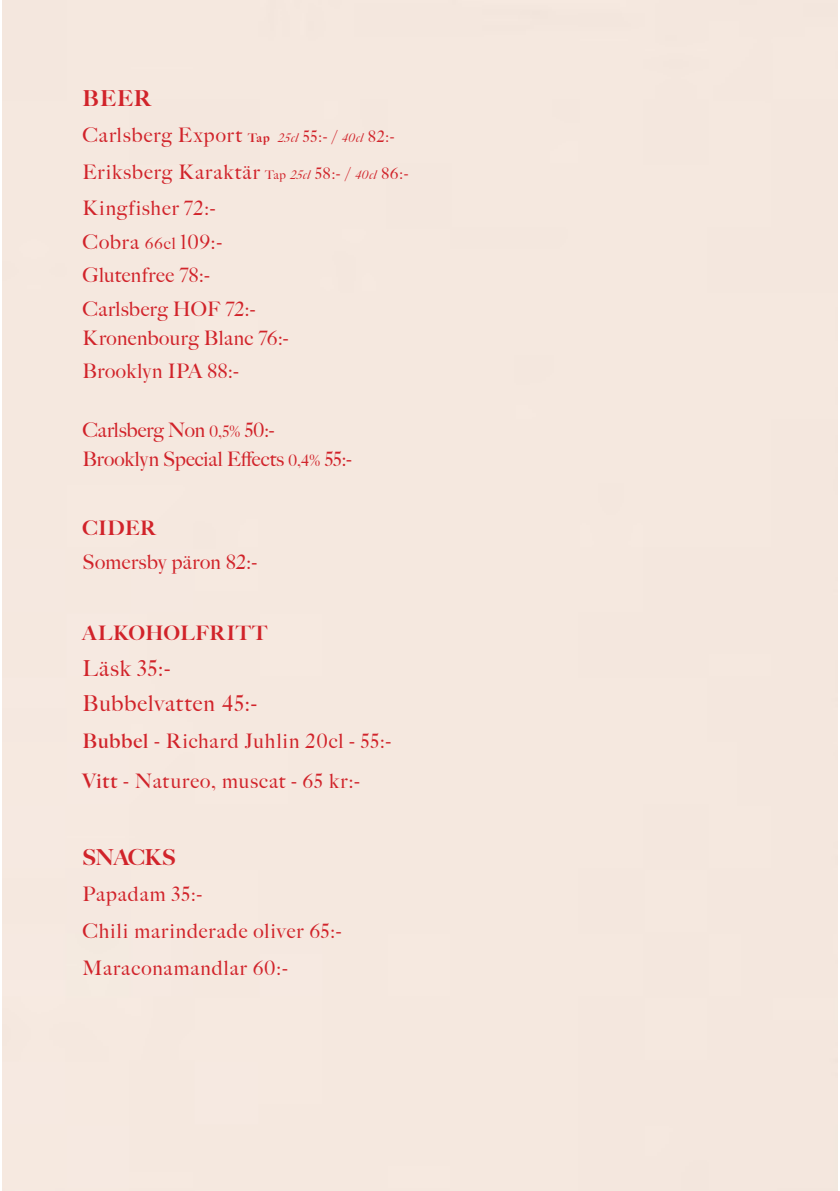
<style>
.page{position:relative;width:840px;height:1191px;background:#fff}
.page>*{position:absolute;margin:0;border:0;box-sizing:border-box;transform-origin:0 0}
.t1{font:22px "Big Caslon FB";letter-spacing:.045em;color:#d1232a}
.t2{font:900 22px "Big Caslon FB";color:#d1232a}
.t3{font:20px "Big Caslon FB";letter-spacing:.04em;color:#d1232a}
.t4{font:20px "Big Caslon FB";letter-spacing:.02em;color:#d1232a}
.t5{font:20px "Big Caslon FB";letter-spacing:.005em;color:#d1232a}
.t6{font:20px "Big Caslon FB";letter-spacing:-.005em;color:#d1232a}
.t7{font:900 20px "Big Caslon FB";letter-spacing:.045em;color:#d1232a}
.s1{font-weight:900;font-size:12px}
.s2{font-style:italic;font-size:12px}
.s3{font-size:16px}
.s4{font-size:12px}
.s5{font-weight:700}
</style>
<div class="page">
<p class="t2" style="left:82px;top:85px;width:70px">BEER</p>
<p class="t3" style="left:82px;top:123px;width:313px">Carlsberg Export <span class="s1">Tap</span> <span class="s2">25cl</span> <span class="s3">55:- /</span> <span class="s2">40cl</span> <span class="s3">82:-</span></p>
<p class="t3" style="left:82px;top:160px;width:327px">Eriksberg Karaktär <span class="s4">Tap</span> <span class="s2">25cl</span> <span class="s3">58:- /</span> <span class="s2">40cl</span> <span class="s3">86:-</span></p>
<p class="t3" style="left:82px;top:197px;width:134px">Kingfisher 72:-</p>
<p class="t3" style="left:82px;top:230px;width:141px">Cobra <span class="s3">66cl</span> 109:-</p>
<p class="t3" style="left:82px;top:263px;width:128px">Glutenfree 78:-</p>
<p class="t4" style="left:82px;top:297px;width:174px">Carlsberg HOF 72:-</p>
<p class="t4" style="left:82px;top:327px;width:207px">Kronenbourg Blanc 76:-</p>
<p class="t3" style="left:82px;top:359px;width:157px">Brooklyn IPA 88:-</p>
<p class="t6" style="left:82px;top:418px;width:193px">Carlsberg Non <span class="s3">0,5%</span> 50:-</p>
<p class="t5" style="left:82px;top:448px;width:270px">Brooklyn Special Effects <span class="s3">0,4%</span> 55:-</p>
<p class="t7" style="left:82px;top:516px;width:75px">CIDER</p>
<p class="t4" style="left:82px;top:550px;width:176px">Somersby päron 82:-</p>
<p class="t7" style="left:82px;top:621px;width:186px">ALKOHOLFRITT</p>
<p class="t1" style="left:82px;top:655px;width:89px">Läsk 35:-</p>
<p class="t1" style="left:82px;top:691px;width:176px">Bubbelvatten 45:-</p>
<p class="t3" style="left:82px;top:729px;width:310px"><span class="s5">Bubbel</span> - Richard Juhlin 20cl - 55:-</p>
<p class="t3" style="left:82px;top:769px;width:278px"><span class="s5">Vitt</span> - Natureo, muscat - 65 kr:-</p>
<p class="t2" style="left:82px;top:844px;width:95px">SNACKS</p>
<p class="t3" style="left:82px;top:882px;width:121px">Papadam 35:-</p>
<p class="t3" style="left:82px;top:919px;width:260px">Chili marinderade oliver 65:-</p>
<p class="t3" style="left:82px;top:956px;width:206px">Maraconamandlar 60:-</p>
</div>
